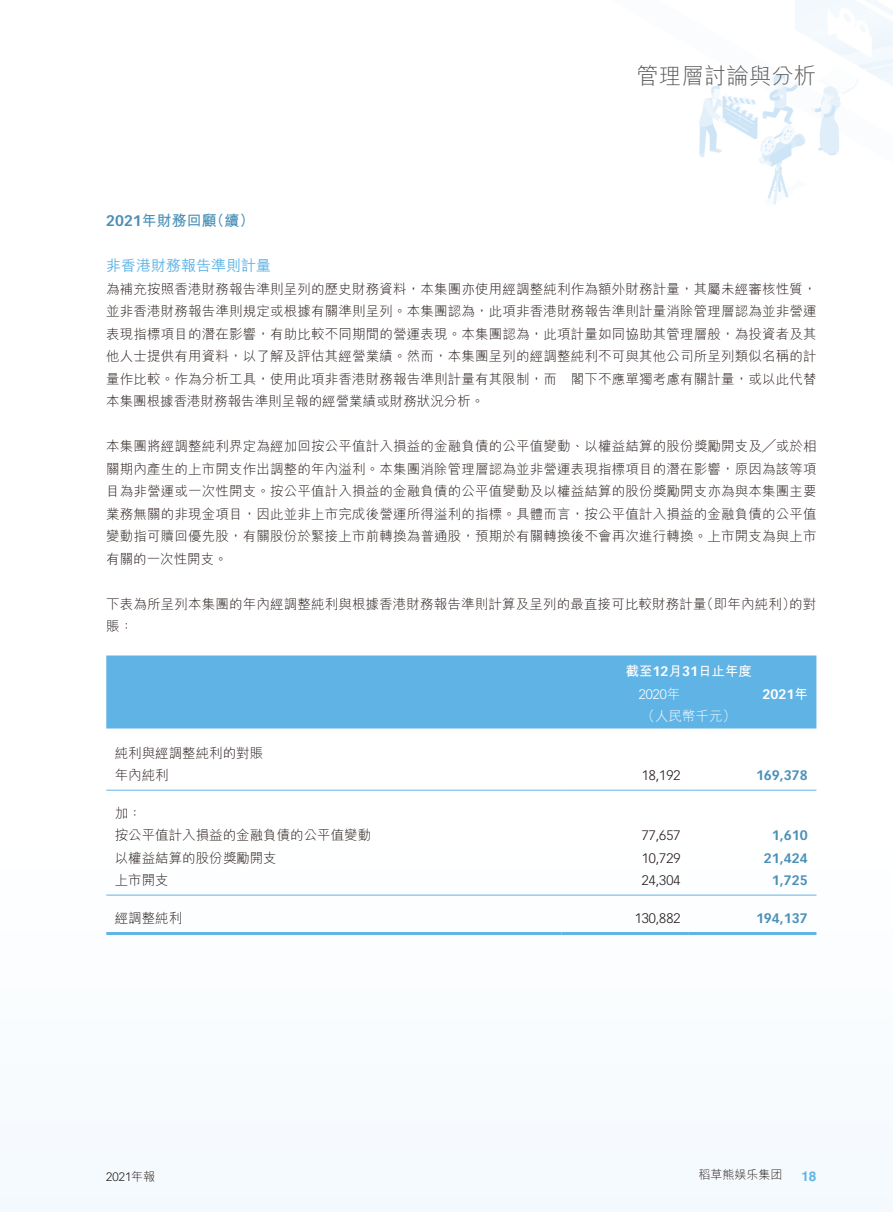
<style>
.page{position:relative;width:893px;height:1212px;background:#fff}
.page>*{position:absolute;margin:0;border:0;box-sizing:border-box;transform-origin:0 0}
.t1{font:300 22.5px "M Hei HK";color:#595857}
.t2{font:700 15px "M Hei HK";color:#4b90b7}
.t3{font:500 15px "M Hei HK";color:#60b4e5}
.t4{font:300 13.5px/22.5px "M Hei HK";letter-spacing:.01em;color:#231916;text-align:justify}
.t5{font:300 13.5px "Vectora LT Std";color:#231916}
.t6{font:700 13.5px "Vectora LT Std";color:#4b90b7}
.t7{font:700 13.5px "M Hei HK";color:#fff}
.t8{font:300 13.5px "M Hei HK";color:#fff}
.t9{font:700 13.5px "Vectora LT Std";color:#fff}
.t10{font:300 13.5px "Vectora LT Std";color:#fff}
.t11{font:700 13.5px "Helvetica LT Std";color:#60b4e5}
.t12{font:300 12px "M Hei HKS";color:#231916}
.t13{font:300 12px "Vectora LT Std";color:#231916}
.s1{font-family:"Vectora LT Std"}
.s2{font-family:"M Hei HK"}
</style>
<div class="page">
<img style="left:699px;top:0;width:194px;height:205px">
<div style="left:106px;top:655px;width:710px;height:73px;background:#60b4e5"></div>
<hr style="left:106px;top:790px;width:455px;height:1px;background:#60b4e5">
<hr style="left:561px;top:790px;width:128px;height:1px;background:#60b4e5">
<hr style="left:689px;top:790px;width:127px;height:1px;background:#60b4e5">
<hr style="left:106px;top:895px;width:455px;height:1px;background:#60b4e5">
<hr style="left:561px;top:895px;width:128px;height:1px;background:#60b4e5">
<hr style="left:689px;top:895px;width:127px;height:1px;background:#60b4e5">
<hr style="left:106px;top:932px;width:455px;height:3px;background:#60b4e5">
<hr style="left:561px;top:932px;width:128px;height:3px;background:#60b4e5">
<hr style="left:689px;top:932px;width:127px;height:3px;background:#60b4e5">
<h1 class="t1" style="left:636px;top:60px;width:181px">管理層討論與分析</h1>
<p class="t2" style="left:106px;top:210px;width:112px"><span class="s1">2021</span>年財務回顧</p>
<p class="t3" style="left:106px;top:255px;width:166px">非香港財務報告準則計量</p>
<p class="t4" style="left:106px;top:277px;width:712px">為補充按照香港財務報告準則呈列的歷史財務資料，本集團亦使用經調整純利作為額外財務計量，其屬未經審核性質，並非香港財務報告準則規定或根據有關準則呈列。本集團認為，此項非香港財務報告準則計量消除管理層認為並非營運表現指標項目的潛在影響，有助比較不同期間的營運表現。本集團認為，此項計量如同協助其管理層般，為投資者及其他人士提供有用資料，以了解及評估其經營業績。然而，本集團呈列的經調整純利不可與其他公司所呈列類似名稱的計量作比較。作為分析工具，使用此項非香港財務報告準則計量有其限制，而　閣下不應單獨考慮有關計量，或以此代替本集團根據香港財務報告準則呈報的經營業績或財務狀況分析。</p>
<p class="t4" style="left:106px;top:434px;width:712px">本集團將經調整純利界定為經加回按公平值計入損益的金融負債的公平值變動、以權益結算的股份獎勵開支及╱或於相關期內產生的上市開支作出調整的年內溢利。本集團消除管理層認為並非營運表現指標項目的潛在影響，原因為該等項目為非營運或一次性開支。按公平值計入損益的金融負債的公平值變動及以權益結算的股份獎勵開支亦為與本集團主要業務無關的非現金項目，因此並非上市完成後營運所得溢利的指標。具體而言，按公平值計入損益的金融負債的公平值變動指可贖回優先股，有關股份於緊接上市前轉換為普通股，預期於有關轉換後不會再次進行轉換。上市開支為與上市有關的一次性開支。</p>
<p class="t4" style="left:789px;top:592px;width:29px">的對</p>
<p class="t2" style="left:209px;top:210px;width:46px">（續(</p>
<p class="t4" style="left:700px;top:592px;width:97px">（即年內純利）</p>
<p class="t4" style="left:106px;top:592px;width:602px">下表為所呈列本集團的年內經調整純利與根據香港財務報告準則計算及呈列的最直接可比較財務計量賬：</p>
<p class="t7" style="left:626px;top:661px;width:128px">截至<span class="s1">12</span>月<span class="s1">31</span>日止年度</p>
<p class="t10" style="left:639px;top:686px;width:43px">2020<span class="s2">年</span></p>
<p class="t8" style="left:642px;top:707px;width:96px">（人民幣千元(</p>
<p class="t9" style="left:762px;top:686px;width:47px">2021<span class="s2">年</span></p>
<p class="t4" style="left:115px;top:741px;width:150px">純利與經調整純利的對賬</p>
<p class="t4" style="left:115px;top:764px;width:55px">年內純利</p>
<p class="t4" style="left:115px;top:801px;width:28px">加：</p>
<p class="t5" style="left:642px;top:768px;width:40px">18,192</p>
<p class="t6" style="left:756px;top:767px;width:53px">169,378</p>
<p class="t4" style="left:115px;top:823px;width:258px">按公平值計入損益的金融負債的公平值變動</p>
<p class="t5" style="left:642px;top:828px;width:40px">77,657</p>
<p class="t6" style="left:772px;top:827px;width:37px">1,610</p>
<p class="t4" style="left:115px;top:846px;width:163px">以權益結算的股份獎勵開支</p>
<p class="t5" style="left:642px;top:850px;width:40px">10,729</p>
<p class="t6" style="left:764px;top:850px;width:45px">21,424</p>
<p class="t4" style="left:115px;top:868px;width:55px">上市開支</p>
<p class="t5" style="left:642px;top:873px;width:40px">24,304</p>
<p class="t6" style="left:772px;top:872px;width:37px">1,725</p>
<p class="t4" style="left:115px;top:906px;width:69px">經調整純利</p>
<p class="t5" style="left:635px;top:910px;width:47px">130,882</p>
<p class="t6" style="left:756px;top:910px;width:53px">194,137</p>
<p class="t13" style="left:106px;top:1170px;width:50px">2021<span class="s2">年報</span></p>
<p class="t12" style="left:698px;top:1166px;width:86px">稻草熊娛樂集團</p>
<p class="t11" style="left:801px;top:1168px;width:17px">18</p>
</div>
